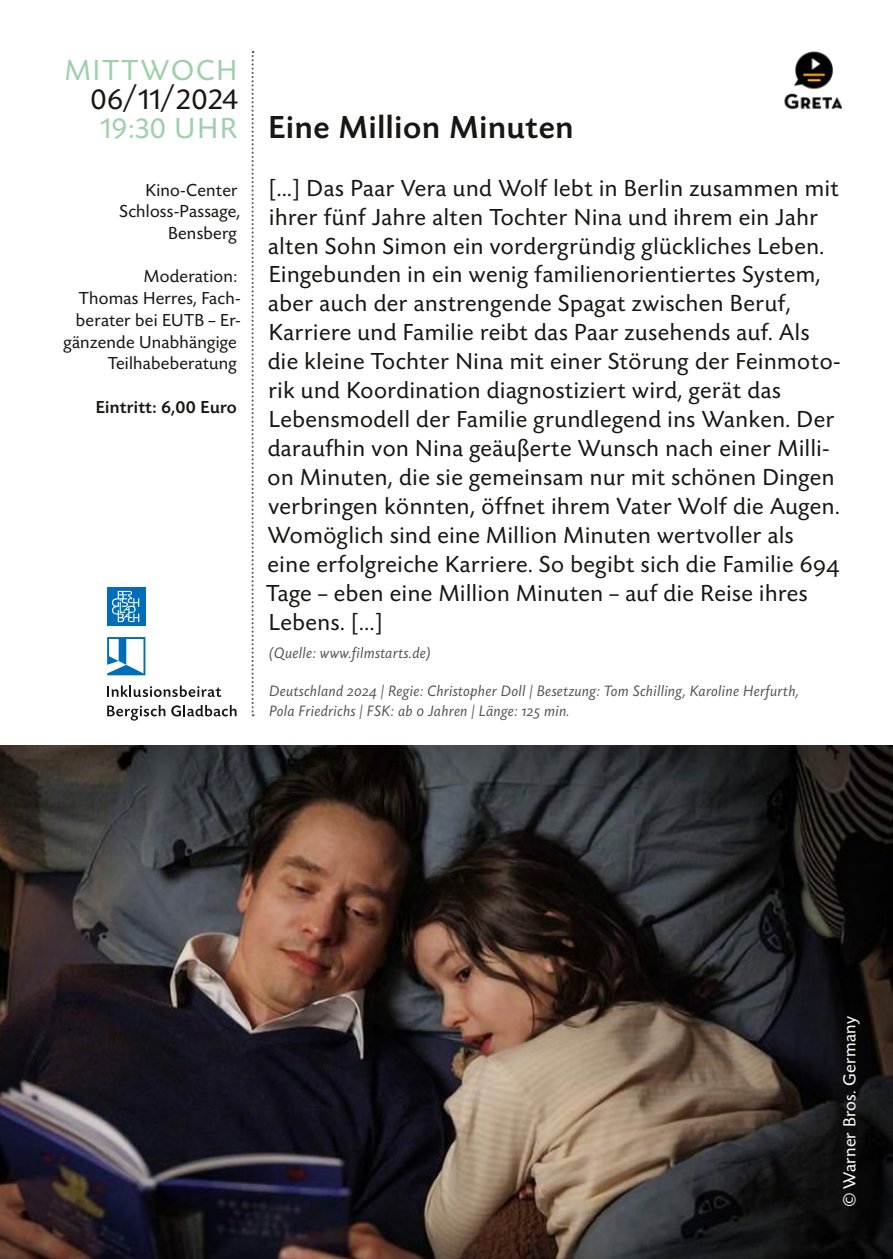
<style>
.page{position:relative;width:893px;height:1259px;background:#fff}
.page>*{position:absolute;margin:0;border:0;box-sizing:border-box;transform-origin:0 0}
.FL_Headline{font:500 33px "Today Sans Now Pro";letter-spacing:.025em;color:#181716}
.Kolumne_Headline{font:30px/28.8px "Today Sans Now Pro";letter-spacing:.06em;color:#9fd0aa;text-align:right}
.FL_TXT{font:24px/28.8px "Today Sans Now Pro";letter-spacing:.025em;color:#181716}
.Kolumne_Marginalie{font:18px/21.6px "Today Sans Now Pro";letter-spacing:.015em;color:#181716;text-align:right}
.FL_Notiz{font:18px "Today Sans Now Pro";letter-spacing:.02em;color:#fff}
.Kolumne_Marginalie-2{font:500 18px "Today Sans Now Pro";letter-spacing:.015em;color:#181716}
.FL_Notiz-2{font:italic 15.6px/20.4px "Today Sans Now Pro";letter-spacing:.025em;color:#565655}
.s1{color:#181716}
</style>
<div class="page">
<svg style="left:252px;top:51px;width:2px;height:665px"></svg>
<img style="left:0;top:745px;width:893px;height:514px">
<img style="left:784px;top:51px;width:58px;height:58px">
<div style="left:806px;top:981px;width:86px;height:258px;background:#181716;opacity:.5"></div>
<svg style="left:107px;top:685px;width:114px;height:12px"></svg>
<svg style="left:107px;top:705px;width:58px;height:15px"></svg>
<svg style="left:171px;top:705px;width:66px;height:11px"></svg>
<div style="left:107px;top:587px;width:38px;height:38px;background:#006db8"></div>
<svg style="left:112px;top:591px;width:27px;height:31px"></svg>
<svg style="left:107px;top:637px;width:38px;height:38px"></svg>
<p class="Kolumne_Headline" style="left:65px;top:56px;width:175px">MITTWOCH<br><span class="s1">06/11/2024<br></span>19:30 UHR</p>
<p class="Kolumne_Marginalie" style="left:120px;top:179px;width:122px">Kino-Center<br>Schloss-Passage,<br>Bensberg</p>
<p class="Kolumne_Marginalie" style="left:63px;top:266px;width:179px">Moderation:<br>Thomas Herres, Fach&shy;berater bei EUTB – Er&shy;gänzende Unabhängige<br>Teilhabeberatung</p>
<p class="Kolumne_Marginalie-2" style="left:96px;top:396px;width:142px">Eintritt: 6,00 Euro</p>
<p class="FL_Headline" style="left:268px;top:108px;width:307px">Eine Million Minuten</p>
<p class="FL_TXT" style="left:266px;top:173px;width:576px">[...] Das Paar Vera und Wolf lebt in Berlin zusammen mit ihrer fünf Jahre alten Tochter Nina und ihrem ein Jahr alten Sohn Simon ein vordergründig glückliches Leben.<br>Eingebunden in ein wenig familienorientiertes System, aber auch der anstrengende Spagat zwischen Beruf, Karriere und Familie reibt das Paar zusehends auf. Als die kleine Tochter Nina mit einer Störung der Feinmoto&shy;rik und Koordination diagnostiziert wird, gerät das Lebensmodell der Familie grundlegend ins Wanken. Der daraufhin von Nina geäußerte Wunsch nach einer Milli&shy;on Minuten, die sie gemeinsam nur mit schönen Dingen verbringen könnten, öffnet ihrem Vater Wolf die Augen.<br>Womöglich sind eine Million Minuten wertvoller als<br>eine erfolgreiche Karriere. So begibt sich die Familie 694<br>Tage – eben eine Million Minuten – auf die Reise ihres Lebens. [...]</p>
<p class="FL_Notiz-2" style="left:269px;top:643px;width:163px">(Quelle: www.filmstarts.de)</p>
<p class="FL_Notiz-2" style="left:269px;top:680px;width:531px">Deutschland 2024 | Regie: Christopher Doll | Besetzung: Tom Schilling, Karoline Herfurth,<br>Pola Friedrichs | FSK: ab 0 Jahren | Länge: 125 min.</p>
<p class="FL_Notiz" style="left:839px;top:1206px;width:192px;rotate:-90deg">© Warner Bros. Germany</p>
</div>
